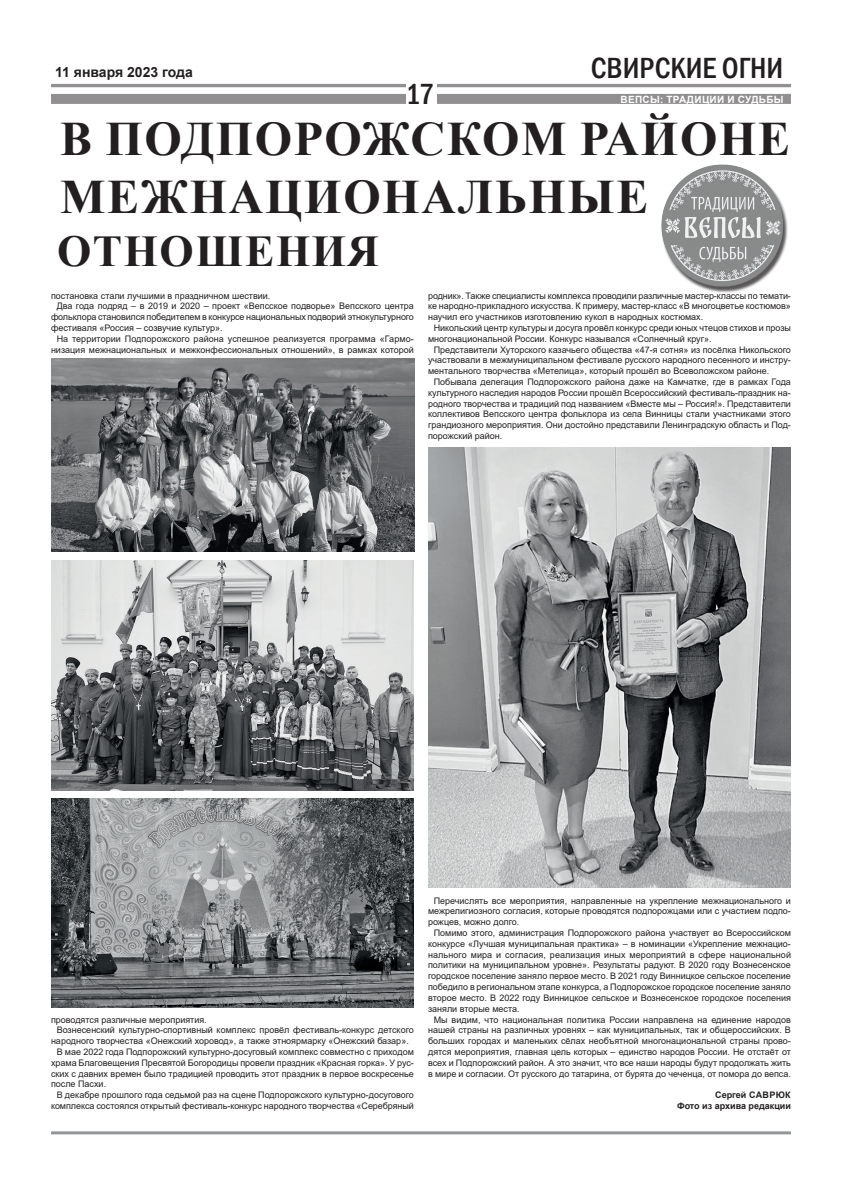
<style>
.page{position:relative;width:842px;height:1191px;background:#fff}
.page>*{position:absolute;margin:0;border:0;box-sizing:border-box;transform-origin:0 0}
.Основной_заголовок{font:700 48px "Times New Roman";letter-spacing:.035em;color:#231f20}
.Основной_заголовок-2{font:700 44px "Times New Roman";letter-spacing:.035em;color:#231f20}
.Основной_текст{font:500 condensed 30px "Franklin Gothic";color:#231f20}
.Основной_текст-2{font:700 14px "Arial";color:#231f20}
.Основной_текст-3{font:700 10px "Arial";letter-spacing:.035em;color:#fff}
.Основной_текст-4{font:9px/10.8px "Arial";color:#231f20;text-align:justify}
.Подпись{font:700 9px "Arial";color:#231f20}
</style>
<div class="page">
<hr style="left:51px;top:84px;width:740px;height:3px;background:#231f20">
<div style="left:51px;top:94px;width:740px;height:10px;background:#918f8f"></div>
<div style="left:406px;top:83px;width:31px;height:24px;background:#fff"></div>
<hr style="left:51px;top:1131px;width:740px;height:3px;background:#939598">
<div style="left:661px;top:166px;width:127px;height:127px;background:#231f20;opacity:.75"></div>
<img style="left:661px;top:165px;width:122px;height:121px;border-radius:59px">
<img style="left:51px;top:560px;width:363px;height:230px">
<img style="left:51px;top:359px;width:363px;height:192px">
<img style="left:51px;top:798px;width:363px;height:209px">
<img style="left:428px;top:447px;width:363px;height:440px">
<p class="Основной_текст-2" style="left:55px;top:62px;width:139px">11 января 2023 года</p>
<p class="Основной_текст" style="left:591px;top:48px;width:194px">СВИРСКИЕ ОГНИ</p>
<p class="Основной_текст" style="left:406px;top:74px;width:30px">17</p>
<p class="Основной_текст-3" style="left:620px;top:92px;width:165px">ВЕПСЫ: ТРАДИЦИИ И СУДЬБЫ</p>
<p class="Основной_заголовок" style="left:60px;top:104px;width:731px">В ПОДПОРОЖСКОМ РАЙОНЕ</p>
<p class="Основной_заголовок" style="left:60px;top:162px;width:590px">МЕЖНАЦИОНАЛЬНЫЕ</p>
<p class="Основной_заголовок-2" style="left:57px;top:219px;width:324px">ОТНОШЕНИЯ</p>
<p class="Основной_текст-4" style="left:51px;top:290px;width:221px">постановка стали лучшими в праздничном шествии.</p>
<p class="Основной_текст-4" style="left:51px;top:301px;width:364px;text-indent:6px">Два года подряд – в 2019 и 2020 – проект «Вепсское подворье» Вепсского центра фольклора становился победителем в конкурсе национальных подворий этнокультурного фестиваля «Россия – созвучие культур».</p>
<p class="Основной_текст-4" style="left:51px;top:333px;width:364px;text-align:right">На территории Подпорожского района успешное реализуется программа «Гармо&shy;низация межнациональных и межконфессиональных отношений», в рамках которой</p>
<p class="Основной_текст-4" style="left:428px;top:290px;width:364px">родник». Также специалисты комплекса проводили различные мастер-классы по темати&shy;ке народно-прикладного искусства. К примеру, мастер-класс «В многоцветье костюмов» научил его участников изготовлению кукол в народных костюмах.</p>
<p class="Основной_текст-4" style="left:428px;top:322px;width:364px;text-indent:6px">Никольский центр культуры и досуга провёл конкурс среди юных чтецов стихов и прозы многонациональной России. Конкурс назывался «Солнечный круг».</p>
<p class="Основной_текст-4" style="left:428px;top:344px;width:364px;text-indent:6px">Представители Хуторского казачьего общества «47-я сотня» из посёлка Никольского участвовали в межмуниципальном фестивале русского народного песенного и инстру&shy;ментального творчества «Метелица», который прошёл во Всеволожском районе.</p>
<p class="Основной_текст-4" style="left:428px;top:376px;width:364px;text-indent:6px">Побывала делегация Подпорожского района даже на Камчатке, где в рамках Года культурного наследия народов России прошёл Всероссийский фестиваль-праздник на&shy;родного творчества и традиций под названием «Вместе мы – Россия!». Представители коллективов Вепсского центра фольклора из села Винницы стали участниками этого грандиозного мероприятия. Они достойно представили Ленинградскую область и Под&shy;порожский район.</p>
<p class="Основной_текст-4" style="left:51px;top:1014px;width:157px">проводятся различные мероприятия.</p>
<p class="Основной_текст-4" style="left:51px;top:1024px;width:364px;text-indent:6px">Вознесенский культурно-спортивный комплекс провёл фестиваль-конкурс детского народного творчества «Онежский хоровод», а также этноярмарку «Онежский базар».</p>
<p class="Основной_текст-4" style="left:51px;top:1046px;width:364px;text-indent:6px">В мае 2022 года Подпорожский культурно-досуговый комплекс совместно с приходом храма Благовещения Пресвятой Богородицы провели праздник «Красная горка». У рус&shy;ских с давних времен было традицией проводить этот праздник в первое воскресенье после Пасхи.</p>
<p class="Основной_текст-4" style="left:51px;top:1089px;width:364px;text-align:right">В декабре прошлого года седьмой раз на сцене Подпорожского культурно-досугового комплекса состоялся открытый фестиваль-конкурс народного творчества «Серебряный</p>
<p class="Основной_текст-4" style="left:428px;top:895px;width:364px;text-indent:6px">Перечислять все мероприятия, направленные на укрепление межнационального и межрелигиозного согласия, которые проводятся подпорожцами или с участием подпо&shy;рожцев, можно долго.</p>
<p class="Основной_текст-4" style="left:428px;top:927px;width:364px;text-indent:6px">Помимо этого, администрация Подпорожского района участвует во Всероссийском конкурсе «Лучшая муниципальная практика» – в номинации «Укрепление межнацио&shy;нального мира и согласия, реализация иных мероприятий в сфере национальной политики на муниципальном уровне». Результаты радуют. В 2020 году Вознесенское городское поселение заняло первое место. В 2021 году Винницкое сельское поселение победило в региональном этапе конкурса, а Подпорожское городское поселение заняло второе место. В 2022 году Винницкое сельское и Вознесенское городское поселения заняли вторые места.</p>
<p class="Основной_текст-4" style="left:428px;top:1014px;width:364px;text-indent:6px">Мы видим, что национальная политика России направлена на единение народов нашей страны на различных уровнях – как муниципальных, так и общероссийских. В больших городах и маленьких сёлах необъятной многонациональной страны прово&shy;дятся мероприятия, главная цель которых – единство народов России. Не отстаёт от всех и Подпорожский район. А это значит, что все наши народы будут продолжать жить в мире и согласии. От русского до татарина, от бурята до чеченца, от помора до вепса.</p>
<p class="Подпись" style="left:715px;top:1088px;width:77px">Сергей САВРЮК</p>
<p class="Подпись" style="left:677px;top:1099px;width:115px">Фото из архива редакции</p>
</div>
